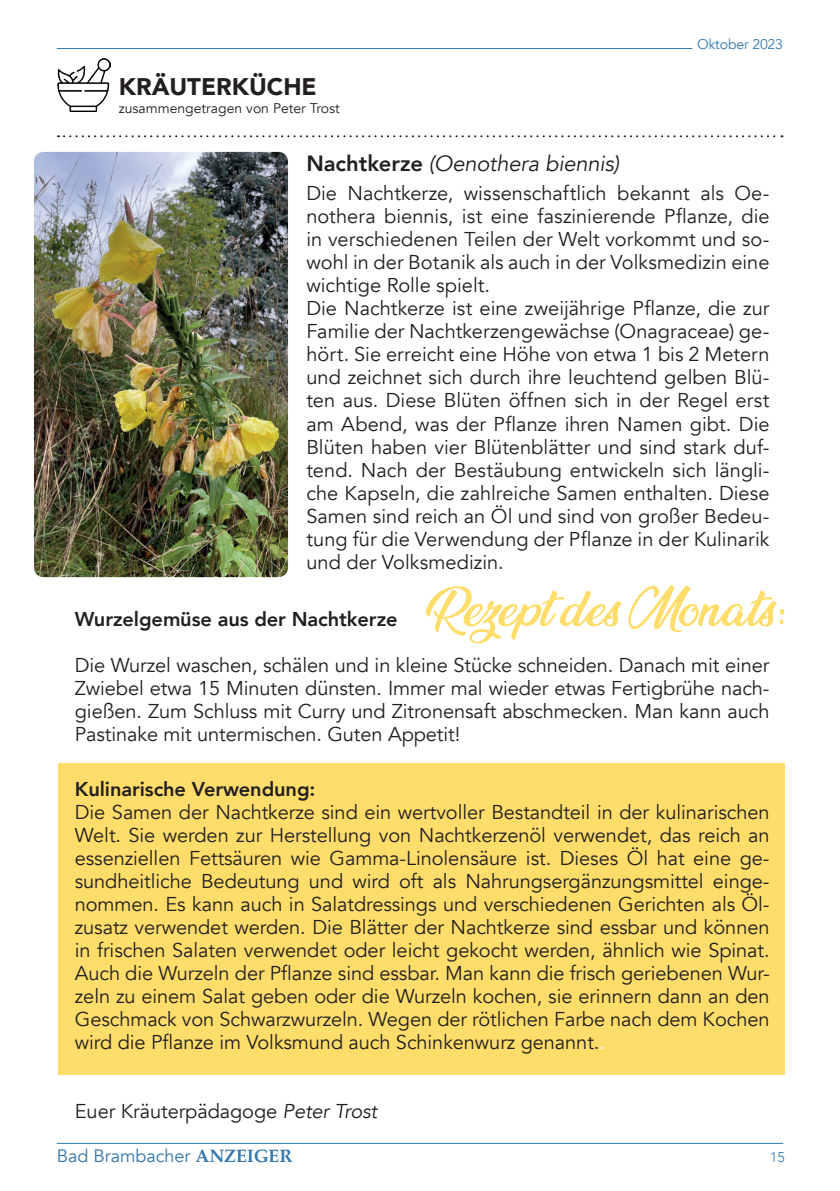
<style>
.page{position:relative;width:840px;height:1191px;background:#fff}
.page>*{position:absolute;margin:0;border:0;box-sizing:border-box;transform-origin:0 0}
.t1{font:900 24px "Avenir";color:#231f20}
.t2{font:italic 22px "Avenir";letter-spacing:-.01em;color:#231f20}
.t3{font:20px/23px "Avenir";color:#231f20;text-align:justify}
.t4{font:800 20px "Avenir";letter-spacing:-.005em;color:#231f20}
.t5{font:18px "Avenir";color:#3576a9}
.t6{font:14px "Avenir";color:#231f20}
.t7{font:14px "Avenir";letter-spacing:-.01em;color:#3379ad}
.t8{font:300 14px "Avenir";color:#3379ad}
.s1{font-weight:800;font-style:normal}
.s2{color:#fff}
.s3{font-style:italic}
.s4{font-family:"Palatino";font-weight:700;color:#3379ad}
</style>
<div class="page">
<hr style="left:57px;top:48px;width:635px;height:1px;background:#3379ad">
<hr style="left:57px;top:1143px;width:725px;height:1px;background:#3379ad">
<div style="left:58px;top:763px;width:725px;height:311px;background:#ffdd6b"></div>
<img style="left:58px;top:59px;width:53px;height:53px">
<img style="left:35px;top:153px;width:252px;height:423px">
<div style="left:33px;top:151px;width:256px;height:427px;border:1px solid #fff;border-radius:11px"></div>
<svg style="left:58px;top:135px;width:724px;height:2px"></svg>
<svg style="left:425px;top:584px;width:358px;height:59px"></svg>
<p class="t1" style="left:119px;top:66px;width:199px">KRÄUTERKÜCHE</p>
<p class="t6" style="left:119px;top:100px;width:222px">zusammengetragen von Peter Trost</p>
<p class="t7" style="left:696px;top:36px;width:87px">Oktober 2023</p>
<p class="t2" style="left:306px;top:151px;width:314px"><span class="s1">Nachtkerze</span> (Oenothera biennis)</p>
<p class="t3" style="left:306px;top:182px;width:464px;text-align:left">Die Nachtkerze, wissenschaftlich bekannt als Oe&shy;nothera biennis, ist eine faszinierende Pflanze, die in verschiedenen Teilen der Welt vorkommt und so&shy;wohl in der Botanik als auch in der Volksmedizin eine wichtige Rolle spielt.<br>Die Nachtkerze ist eine zweijährige Pflanze, die zur Familie der Nachtkerzengewächse (Onagraceae) ge&shy;hört. Sie erreicht eine Höhe von etwa 1 bis 2 Metern und zeichnet sich durch ihre leuchtend gelben Blü&shy;ten aus. Diese Blüten öffnen sich in der Regel erst am Abend, was der Pflanze ihren Namen gibt. Die Blüten haben vier Blütenblätter und sind stark duf&shy;tend. Nach der Bestäubung entwickeln sich längli&shy;che Kapseln, die zahlreiche Samen enthalten. Diese Samen sind reich an Öl und sind von großer Bedeu&shy;tung für die Verwendung der Pflanze in der Kulinarik und der Volksmedizin.</p>
<p class="t4" style="left:75px;top:603px;width:324px">Wurzelgemüse aus der Nachtkerze</p>
<p class="t3" style="left:75px;top:653px;width:696px">Die Wurzel waschen, schälen und in kleine Stücke schneiden. Danach mit einer Zwiebel etwa 15 Minuten dünsten. Immer mal wieder etwas Fertigbrühe nach&shy;gießen. Zum Schluss mit Curry und Zitronensaft abschmecken. Man kann auch Pastinake mit untermischen. Guten Appetit!</p>
<p class="t4" style="left:75px;top:773px;width:242px">Kulinarische Verwendung:</p>
<p class="t3" style="left:75px;top:800px;width:696px">Die Samen der Nachtkerze sind ein wertvoller Bestandteil in der kulinarischen Welt. Sie werden zur Herstellung von Nachtkerzenöl verwendet, das reich an essenziellen Fettsäuren wie Gamma-Linolensäure ist. Dieses Öl hat eine ge&shy;sundheitliche Bedeutung und wird oft als Nahrungsergänzungsmittel einge&shy;nommen. Es kann auch in Salatdressings und verschiedenen Gerichten als Öl&shy;zusatz verwendet werden. Die Blätter der Nachtkerze sind essbar und können in frischen Salaten verwendet oder leicht gekocht werden, ähnlich wie Spinat.<br>Auch die Wurzeln der Pflanze sind essbar. Man kann die frisch geriebenen Wur&shy;zeln zu einem Salat geben oder die Wurzeln kochen, sie erinnern dann an den Geschmack von Schwarzwurzeln. Wegen der rötlichen Farbe nach dem Kochen wird die Pflanze im Volksmund auch Schinkenwurz genannt.<span class="s2">.</span></p>
<p class="t3" style="left:75px;top:1099px;width:304px">Euer Kräuterpädagoge <span class="s3">Peter Trost</span></p>
<p class="t5" style="left:57px;top:1145px;width:237px">Bad Brambacher <span class="s4">ANZEIGER</span></p>
<p class="t8" style="left:769px;top:1149px;width:16px">15</p>
</div>
